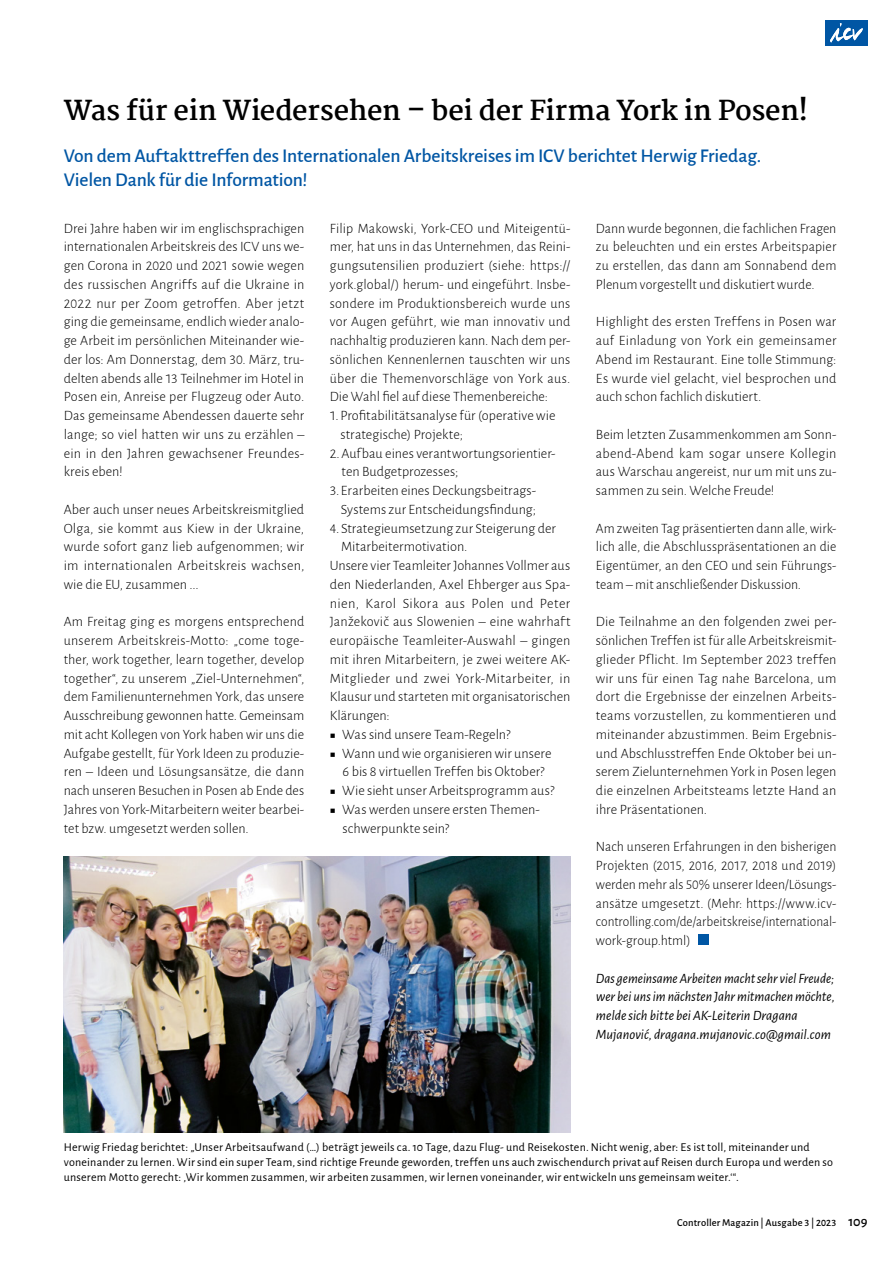
<style>
.page{position:relative;width:893px;height:1263px;background:#fff}
.page>*{position:absolute;margin:0;border:0;box-sizing:border-box;transform-origin:0 0}
.t1{font:700 27px "Martel";letter-spacing:-.015em;color:#000}
.t2{font:500 19.5px/24px "Alegreya Sans";letter-spacing:-.01em;color:#0056a4}
.t3{font:300 14.25px/18.8px "Alegreya Sans";letter-spacing:.005em;color:#000;text-align:justify}
.t4{font:italic 14.25px/18.8px "Alegreya Sans";color:#000;scale:.96 1}
.t5{font:300 14.25px "Alegreya Sans";letter-spacing:.025em;color:#000}
.t6{font:500 14.25px "Alegreya Sans";color:#000}
.t7{font:12px/15px "Alegreya Sans";letter-spacing:.02em;color:#000}
.t8{font:500 10.5px "Alegreya Sans";letter-spacing:.015em;color:#000}
</style>
<div class="page">
<div style="left:825px;top:20px;width:42px;height:25px;background:#0056a4"></div>
<svg style="left:830px;top:23px;width:33px;height:20px"></svg>
<div style="left:698px;top:934px;width:11px;height:11px;background:#0056a4"></div>
<img style="left:64px;top:856px;width:506px;height:277px">
<h1 class="t1" style="left:64px;top:95px;width:746px">Was für ein Wiedersehen – bei der Firma York in Posen!</h1>
<h2 class="t2" style="left:64px;top:142px;width:699px">Von dem Auftakttreffen des Internationalen Arbeitskreises im ICV berichtet Herwig Friedag.<br>Vielen Dank für die Information!</h2>
<p class="t3" style="left:64px;top:218px;width:242px">Drei Jahre haben wir im englischsprachigen internationalen Arbeitskreis des ICV uns we&shy;gen Corona in 2020 und 2021 sowie wegen des russischen Angriffs auf die Ukraine in 2022 nur per Zoom getroffen. Aber jetzt ging die gemeinsame, endlich wieder analo&shy;ge Arbeit im persönlichen Miteinander wie&shy;der los: Am Donnerstag, dem 30. März, tru&shy;delten abends alle 13 Teilnehmer im Hotel in Posen ein, Anreise per Flugzeug oder Auto.<br>Das gemeinsame Abendessen dauerte sehr lange; so viel hatten wir uns zu erzählen – ein in den Jahren gewachsener Freundes&shy;kreis eben!</p>
<p class="t3" style="left:64px;top:499px;width:242px">Aber auch unser neues Arbeitskreismitglied Olga, sie kommt aus Kiew in der Ukraine, wurde sofort ganz lieb aufgenommen; wir im internationalen Arbeitskreis wachsen, wie die EU, zusammen ...</p>
<p class="t3" style="left:64px;top:612px;width:242px">Am Freitag ging es morgens entsprechend unserem Arbeitskreis-Motto: „come toge&shy;ther, work together, learn together, develop together“, zu unserem „Ziel-Unternehmen“, dem Familienunternehmen York, das unsere Ausschreibung gewonnen hatte. Gemeinsam mit acht Kollegen von York haben wir uns die Aufgabe gestellt, für York Ideen zu produzie&shy;ren – Ideen und Lösungsansätze, die dann nach unseren Besuchen in Posen ab Ende des Jahres von York-Mitarbeitern weiter bearbei&shy;tet bzw. umgesetzt werden sollen.</p>
<p class="t3" style="left:330px;top:218px;width:242px">Filip Makowski, York-CEO und Miteigentü&shy;mer, hat uns in das Unternehmen, das Reini&shy;gungsutensilien produziert (siehe: https:// york.global/) herum- und eingeführt. Insbe&shy;sondere im Produktionsbereich wurde uns vor Augen geführt, wie man innovativ und nachhaltig produzieren kann. Nach dem per&shy;sönlichen Kennenlernen tauschten wir uns über die Themenvorschläge von York aus.<br>Die Wahl fiel auf diese Themenbereiche:</p>
<p class="t3" style="left:340px;top:406px;width:217px;text-indent:-11px">1. Profitabilitätsanalyse für (operative wie strategische) Projekte;</p>
<p class="t3" style="left:342px;top:443px;width:216px;text-indent:-12px">2. Aufbau eines verantwortungsorientier&shy;ten Budgetprozesses;</p>
<p class="t3" style="left:330px;top:481px;width:208px;text-align:right">3. Erarbeiten eines Deckungsbeitrags-<br>Systems zur Entscheidungsfindung;</p>
<p class="t3" style="left:330px;top:518px;width:227px">4. Strategieumsetzung zur Steigerung der</p>
<p class="t3" style="left:341px;top:537px;width:128px">Mitarbeitermotivation.</p>
<p class="t3" style="left:330px;top:556px;width:242px">Unsere vier Teamleiter Johannes Vollmer aus</p>
<p class="t3" style="left:330px;top:574px;width:242px">den Niederlanden, Axel Ehberger aus Spa-</p>
<p class="t5" style="left:330px;top:594px;width:242px">nien, Karol Sikora aus Polen und Peter</p>
<p class="t3" style="left:330px;top:612px;width:242px">Janžekovič aus Slowenien – eine wahrhaft</p>
<p class="t3" style="left:330px;top:631px;width:242px">europäische Teamleiter-Auswahl – gingen</p>
<p class="t3" style="left:330px;top:649px;width:242px">mit ihren Mitarbeitern, je zwei weitere AK-</p>
<p class="t3" style="left:330px;top:668px;width:242px">Mitglieder und zwei York-Mitarbeiter, in</p>
<p class="t3" style="left:330px;top:687px;width:242px">Klausur und starteten mit organisatorischen</p>
<p class="t3" style="left:330px;top:706px;width:62px">Klärungen:</p>
<p class="t3" style="left:330px;top:724px;width:182px">■ Was sind unsere Team-Regeln?</p>
<p class="t3" style="left:330px;top:743px;width:223px;text-align:center">■ Wann und wie organisieren wir unsere<br>6 bis 8 virtuellen Treffen bis Oktober?</p>
<p class="t3" style="left:330px;top:781px;width:226px">■ Wie sieht unser Arbeitsprogramm aus?</p>
<p class="t3" style="left:343px;top:799px;width:199px;text-indent:-13px">■ Was werden unsere ersten Themen&shy;schwerpunkte sein?</p>
<p class="t3" style="left:596px;top:218px;width:242px">Dann wurde begonnen, die fachlichen Fragen zu beleuchten und ein erstes Arbeitspapier zu erstellen, das dann am Sonnabend dem Plenum vorgestellt und diskutiert wurde.</p>
<p class="t3" style="left:596px;top:312px;width:242px">Highlight des ersten Treffens in Posen war auf Einladung von York ein gemeinsamer Abend im Restaurant. Eine tolle Stimmung:<br>Es wurde viel gelacht, viel besprochen und auch schon fachlich diskutiert.</p>
<p class="t3" style="left:596px;top:424px;width:242px">Beim letzten Zusammenkommen am Sonn&shy;abend-Abend kam sogar unsere Kollegin aus Warschau angereist, nur um mit uns zu&shy;sammen zu sein. Welche Freude!</p>
<p class="t3" style="left:596px;top:518px;width:242px">Am zweiten Tag präsentierten dann alle, wirk&shy;lich alle, die Abschlusspräsentationen an die Eigentümer, an den CEO und sein Führungs&shy;team – mit anschließender Diskussion.</p>
<p class="t3" style="left:596px;top:612px;width:242px">Die Teilnahme an den folgenden zwei per&shy;sönlichen Treffen ist für alle Arbeitskreismit&shy;glieder Pflicht. Im September 2023 treffen wir uns für einen Tag nahe Barcelona, um dort die Ergebnisse der einzelnen Arbeits&shy;teams vorzustellen, zu kommentieren und miteinander abzustimmen. Beim Ergebnis&shy;und Abschlusstreffen Ende Oktober bei un&shy;serem Zielunternehmen York in Posen legen die einzelnen Arbeitsteams letzte Hand an ihre Präsentationen.</p>
<p class="t3" style="left:596px;top:837px;width:242px">Nach unseren Erfahrungen in den bisherigen Projekten (2015, 2016, 2017, 2018 und 2019) werden mehr als 50% unserer Ideen/Lösungs&shy;ansätze umgesetzt. (Mehr: https://www.icv&shy;controlling.com/de/arbeitskreise/international&shy;work-group.html)</p>
<p class="t4" style="left:596px;top:968px;width:250px">Das gemeinsame Arbeiten macht sehr viel Freude; wer bei uns im nächsten Jahr mitmachen möchte, melde sich bitte bei AK-Leiterin Dragana Mujanović, dragana.mujanovic.co@gmail.com</p>
<p class="t7" style="left:64px;top:1139px;width:771px">Herwig Friedag berichtet: „Unser Arbeitsaufwand (…) beträgt jeweils ca. 10 Tage, dazu Flug- und Reisekosten. Nicht wenig, aber: Es ist toll, miteinander und voneinander zu lernen. Wir sind ein super Team, sind richtige Freunde geworden, treffen uns auch zwischendurch privat auf Reisen durch Europa und werden so unserem Motto gerecht: ‚Wir kommen zusammen, wir arbeiten zusammen, wir lernen voneinander, wir entwickeln uns gemeinsam weiter.‘“.</p>
<p class="t8" style="left:677px;top:1215px;width:161px">Controller Magazin | Ausgabe 3 | 2023</p>
<p class="t6" style="left:848px;top:1212px;width:21px">109</p>
</div>
